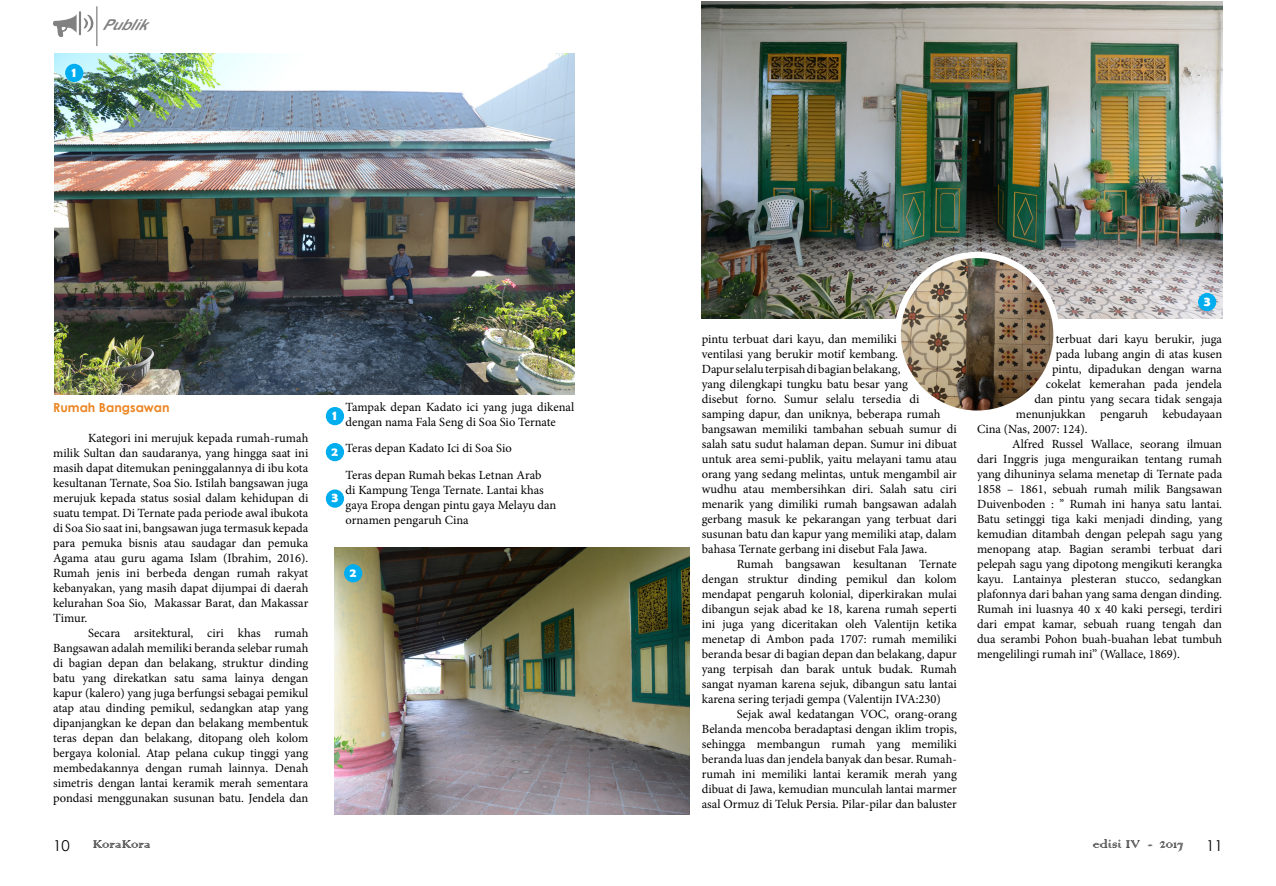
<style>
.page{position:relative;width:1276px;height:886px;background:#fff}
.page>*{position:absolute;margin:0;border:0;box-sizing:border-box;transform-origin:0 0}
.t1{font:15px "Colonna";color:#000101}
.t2{font:italic 15px "Arial Rounded MT Bold";color:#000}
.t3{font:15px "Century Gothic";color:#000}
.t4{font:700 13.75px "Berlin Sans FB Demi";color:#fff}
.t5{font:12.5px/15px "Minion Pro";color:#000;text-align:justify}
.t6{font:700 12.5px "Century Gothic";color:#ec8623}
.t7{font:700 12.5px "Berlin Sans FB Demi";color:#fff}
</style>
<div class="page">
<hr style="left:96px;top:6px;width:1px;height:40px;background:#000">
<img style="left:53px;top:11px;width:41px;height:26px">
<img style="left:701px;top:7px;width:1px;height:32px">
<img style="left:54px;top:53px;width:520px;height:341px">
<img style="left:335px;top:547px;width:354px;height:267px">
<img style="left:702px;top:2px;width:520px;height:317px">
<img style="left:897px;top:255px;width:159px;height:158px;border-radius:78px">
<div style="left:894px;top:252px;width:165px;height:165px;border:6px solid #fff;border-radius:50%"></div>
<div style="left:65px;top:64px;width:18px;height:18px;background:#00aeef;border-radius:50%"></div>
<div style="left:326px;top:407px;width:18px;height:18px;background:#00aeef;border-radius:50%"></div>
<div style="left:326px;top:443px;width:18px;height:18px;background:#00aeef;border-radius:50%"></div>
<div style="left:344px;top:564px;width:18px;height:18px;background:#00aeef;border-radius:50%"></div>
<div style="left:1198px;top:293px;width:18px;height:18px;background:#00aeef;border-radius:50%"></div>
<div style="left:326px;top:489px;width:18px;height:19px;background:#00aeef;border-radius:50%"></div>
<p class="t4" style="left:72px;top:64px;width:6px">1</p>
<p class="t2" style="left:101px;top:16px;width:56px">Publik</p>
<p class="t6" style="left:53px;top:398px;width:118px">Rumah Bangsawan</p>
<p class="t5" style="left:53px;top:430px;width:257px;text-indent:35px">Kategori ini merujuk kepada rumah-rumah milik Sultan dan saudaranya, yang hingga saat ini masih dapat ditemukan peninggalannya di ibu kota kesultanan Ternate, Soa Sio. Istilah bangsawan juga merujuk kepada status sosial dalam kehidupan di suatu tempat. Di Ternate pada periode awal ibukota di Soa Sio saat ini, bangsawan juga termasuk kepada para pemuka bisnis atau saudagar dan pemuka Agama atau guru agama Islam (Ibrahim, 2016).<br>Rumah jenis ini berbeda dengan rumah rakyat kebanyakan, yang masih dapat dijumpai di daerah kelurahan Soa Sio, Makassar Barat, dan Makassar Timur.</p>
<p class="t5" style="left:53px;top:625px;width:257px;text-indent:35px">Secara arsitektural, ciri khas rumah Bangsawan adalah memiliki beranda selebar rumah di bagian depan dan belakang, struktur dinding batu yang direkatkan satu sama lainya dengan kapur (kalero) yang juga berfungsi sebagai pemikul atap atau dinding pemikul, sedangkan atap yang dipanjangkan ke depan dan belakang membentuk teras depan dan belakang, ditopang oleh kolom bergaya kolonial. Atap pelana cukup tinggi yang membedakannya dengan rumah lainnya. Denah simetris dengan lantai keramik merah sementara pondasi menggunakan susunan batu. Jendela dan</p>
<p class="t5" style="left:345px;top:400px;width:230px">Tampak depan Kadato ici yang juga dikenal dengan nama Fala Seng di Soa Sio Ternate</p>
<p class="t5" style="left:345px;top:435px;width:197px;line-height:26.5px">Teras depan Kadato Ici di Soa Sio<br>Teras depan Rumah bekas Letnan Arab</p>
<p class="t5" style="left:345px;top:482px;width:212px;text-align:left">di Kampung Tenga Ternate. Lantai khas gaya Eropa dengan pintu gaya Melayu dan ornamen pengaruh Cina</p>
<p class="t4" style="left:333px;top:407px;width:6px">1</p>
<p class="t7" style="left:332px;top:444px;width:8px">2</p>
<p class="t4" style="left:331px;top:489px;width:8px">3</p>
<p class="t7" style="left:350px;top:565px;width:8px">2</p>
<p class="t5" style="left:702px;top:332px;width:257px;text-align:left">pintu terbuat dari kayu, dan memiliki<br>ventilasi yang berukir motif kembang.<br>Dapur selalu terpisah di bagian belakang,<br>yang dilengkapi tungku batu besar yang<br>disebut forno. Sumur selalu tersedia di samping dapur, dan uniknya, beberapa rumah bangsawan memiliki tambahan sebuah sumur di salah satu sudut halaman depan. Sumur ini dibuat untuk area semi-publik, yaitu melayani tamu atau orang yang sedang melintas, untuk mengambil air wudhu atau membersihkan diri. Salah satu ciri menarik yang dimiliki rumah bangsawan adalah gerbang masuk ke pekarangan yang terbuat dari susunan batu dan kapur yang memiliki atap, dalam bahasa Ternate gerbang ini disebut Fala Jawa.</p>
<p class="t5" style="left:702px;top:557px;width:257px;text-indent:35px">Rumah bangsawan kesultanan Ternate dengan struktur dinding pemikul dan kolom mendapat pengaruh kolonial, diperkirakan mulai dibangun sejak abad ke 18, karena rumah seperti ini juga yang diceritakan oleh Valentijn ketika menetap di Ambon pada 1707: rumah memiliki beranda besar di bagian depan dan belakang, dapur yang terpisah dan barak untuk budak. Rumah sangat nyaman karena sejuk, dibangun satu lantai karena sering terjadi gempa (Valentijn IVA:230)</p>
<p class="t5" style="left:702px;top:707px;width:257px;text-indent:35px">Sejak awal kedatangan VOC, orang-orang Belanda mencoba beradaptasi dengan iklim tropis, sehingga membangun rumah yang memiliki beranda luas dan jendela banyak dan besar. Rumah&shy;rumah ini memiliki lantai keramik merah yang dibuat di Jawa, kemudian munculah lantai marmer asal Ormuz di Teluk Persia. Pilar-pilar dan baluster</p>
<p class="t4" style="left:1203px;top:293px;width:8px">3</p>
<p class="t5" style="left:1056px;top:332px;width:168px">terbuat dari kayu berukir, juga</p>
<p class="t5" style="left:1056px;top:347px;width:168px">pada lubang angin di atas kusen</p>
<p class="t5" style="left:1052px;top:362px;width:171px">pintu, dipadukan dengan warna</p>
<p class="t5" style="left:1046px;top:377px;width:178px">cokelat kemerahan pada jendela</p>
<p class="t5" style="left:1034px;top:392px;width:189px">dan pintu yang secara tidak sengaja</p>
<p class="t5" style="left:1016px;top:407px;width:208px">menunjukkan pengaruh kebudayaan</p>
<p class="t5" style="left:977px;top:422px;width:112px">Cina (Nas, 2007: 124).</p>
<p class="t5" style="left:1012px;top:437px;width:211px">Alfred Russel Wallace, seorang ilmuan</p>
<p class="t5" style="left:977px;top:452px;width:247px">dari Inggris juga menguraikan tentang rumah</p>
<p class="t5" style="left:977px;top:467px;width:247px">yang dihuninya selama menetap di Ternate pada</p>
<p class="t5" style="left:977px;top:482px;width:247px">1858 – 1861, sebuah rumah milik Bangsawan</p>
<p class="t5" style="left:977px;top:497px;width:246px">Duivenboden : ’’ Rumah ini hanya satu lantai.</p>
<p class="t5" style="left:977px;top:512px;width:247px">Batu setinggi tiga kaki menjadi dinding, yang</p>
<p class="t5" style="left:977px;top:527px;width:247px">kemudian ditambah dengan pelepah sagu yang</p>
<p class="t5" style="left:977px;top:542px;width:246px">menopang atap. Bagian serambi terbuat dari</p>
<p class="t5" style="left:977px;top:557px;width:247px">pelepah sagu yang dipotong mengikuti kerangka</p>
<p class="t5" style="left:977px;top:572px;width:246px">kayu. Lantainya plesteran stucco, sedangkan</p>
<p class="t5" style="left:977px;top:587px;width:246px">plafonnya dari bahan yang sama dengan dinding.</p>
<p class="t5" style="left:977px;top:602px;width:246px">Rumah ini luasnya 40 x 40 kaki persegi, terdiri</p>
<p class="t5" style="left:977px;top:617px;width:247px">dari empat kamar, sebuah ruang tengah dan</p>
<p class="t5" style="left:977px;top:632px;width:246px">dua serambi Pohon buah-buahan lebat tumbuh</p>
<p class="t5" style="left:977px;top:647px;width:204px">mengelilingi rumah ini’’ (Wallace, 1869).</p>
<p class="t3" style="left:53px;top:835px;width:18px">10</p>
<p class="t1" style="left:93px;top:834px;width:59px">KoraKora</p>
<p class="t1" style="left:1092px;top:834px;width:92px">edisi IV - 2017</p>
<p class="t3" style="left:1206px;top:835px;width:18px">11</p>
</div>
